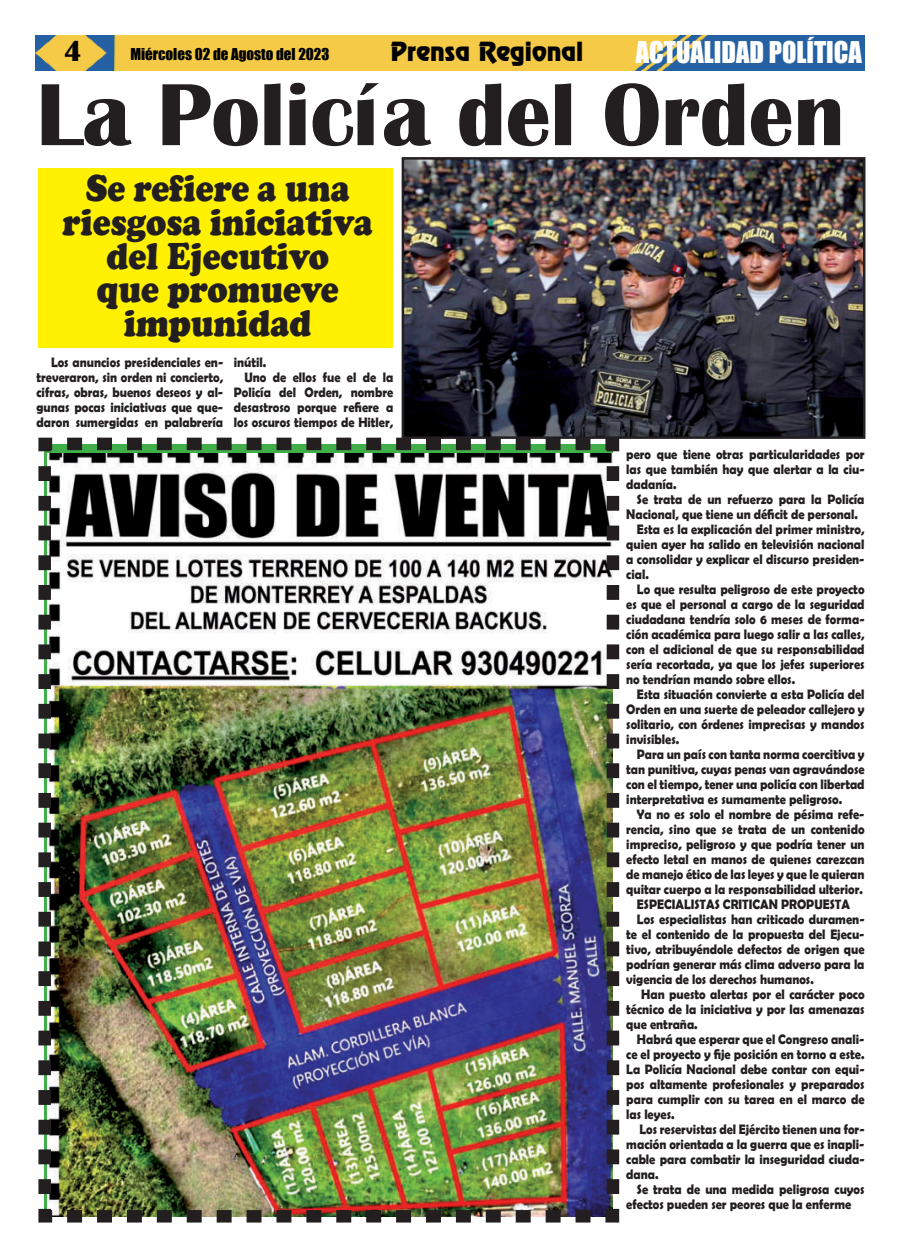
<style>
.page{position:relative;width:900px;height:1258px;background:#fff}
.page>*{position:absolute;margin:0;border:0;box-sizing:border-box;transform-origin:0 0}
.t1{font:700 91.25px "Britannic";color:#231f20}
.t2{font:900 38.75px/33.8px "Cooper";color:#231f20;text-align:center;scale:.87 1}
.t3{font:700 30px "Britannic";color:#000}
.t4{font:27.5px "Impact";color:#fff;scale:.96 1}
.t5{font:23.75px "Renfrew Normal";color:#000}
.t6{font:15px "Impact";color:#000}
.t7{font:700 13.75px/15px "Berlin Sans FB Demi";color:#231f20;text-align:justify;scale:.9 1}
</style>
<div class="page">
<img style="left:35px;top:35px;width:830px;height:36px">
<img style="left:38px;top:431px;width:582px;height:792px">
<div style="left:38px;top:168px;width:355px;height:179px;background:#fff101"></div>
<img style="left:406px;top:161px;width:455px;height:274px">
<div style="left:402px;top:157px;width:463px;height:282px;border:3px solid #231f20"></div>
<h3 class="t3" style="left:64px;top:41px;width:20px">4</h3>
<p class="t6" style="left:130px;top:47px;width:201px">Miércoles 02 de Agosto del 2023</p>
<h3 class="t5" style="left:390px;top:41px;width:194px">Prensa Regional</h3>
<h3 class="t4" style="left:636px;top:39px;width:237px">ACTUALIDAD POLÍTICA</h3>
<h1 class="t1" style="left:36px;top:83px;width:810px">La Policía del Orden</h1>
<h2 class="t2" style="left:62px;top:174px;width:359px">Se refiere a una riesgosa iniciativa del Ejecutivo<br>que promueve impunidad</h2>
<p class="t7" style="left:36px;top:355px;width:209px;text-indent:15px">Los anuncios presidenciales en&shy;treveraron, sin orden ni concierto, cifras, obras, buenos deseos y al&shy;gunas pocas iniciativas que que&shy;daron sumergidas en palabrería</p>
<p class="t7" style="left:626px;top:447px;width:266px">pero que tiene otras particularidades por las que también hay que alertar a la ciu&shy;dadanía.</p>
<p class="t7" style="left:637px;top:492px;width:255px">Se trata de un refuerzo para la Policía</p>
<p class="t7" style="left:626px;top:506px;width:259px">Nacional, que tiene un déficit de personal.</p>
<p class="t7" style="left:637px;top:522px;width:254px">Esta es la explicación del primer ministro,</p>
<p class="t7" style="left:626px;top:537px;width:266px">quien ayer ha salido en televisión nacional</p>
<p class="t7" style="left:626px;top:552px;width:266px">a consolidar y explicar el discurso presiden-</p>
<p class="t7" style="left:626px;top:567px;width:27px">cial.</p>
<p class="t7" style="left:637px;top:582px;width:254px">Lo que resulta peligroso de este proyecto</p>
<p class="t7" style="left:626px;top:597px;width:266px">es que el personal a cargo de la seguridad</p>
<p class="t7" style="left:626px;top:612px;width:266px">ciudadana tendría solo 6 meses de forma-</p>
<p class="t7" style="left:626px;top:627px;width:266px">ción académica para luego salir a las calles,</p>
<p class="t7" style="left:626px;top:642px;width:266px">con el adicional de que su responsabilidad</p>
<p class="t7" style="left:626px;top:657px;width:266px">sería recortada, ya que los jefes superiores</p>
<p class="t7" style="left:626px;top:672px;width:189px">no tendrían mando sobre ellos.</p>
<p class="t7" style="left:637px;top:687px;width:255px">Esta situación convierte a esta Policía del</p>
<p class="t7" style="left:626px;top:702px;width:266px">Orden en una suerte de peleador callejero y</p>
<p class="t7" style="left:626px;top:717px;width:266px">solitario, con órdenes imprecisas y mandos</p>
<p class="t7" style="left:626px;top:732px;width:60px">invisibles.</p>
<p class="t7" style="left:637px;top:747px;width:254px">Para un país con tanta norma coercitiva y</p>
<p class="t7" style="left:626px;top:762px;width:266px">tan punitiva, cuyas penas van agravándose</p>
<p class="t7" style="left:626px;top:777px;width:266px">con el tiempo, tener una policía con libertad</p>
<p class="t7" style="left:626px;top:792px;width:241px">interpretativa es sumamente peligroso.</p>
<p class="t7" style="left:637px;top:807px;width:254px">Ya no es solo el nombre de pésima refe-</p>
<p class="t7" style="left:626px;top:822px;width:266px">rencia, sino que se trata de un contenido</p>
<p class="t7" style="left:626px;top:837px;width:266px">impreciso, peligroso y que podría tener un</p>
<p class="t7" style="left:626px;top:852px;width:266px">efecto letal en manos de quienes carezcan</p>
<p class="t7" style="left:626px;top:867px;width:266px">de manejo ético de las leyes y que le quieran</p>
<p class="t7" style="left:626px;top:882px;width:265px">quitar cuerpo a la responsabilidad ulterior.</p>
<p class="t7" style="left:637px;top:897px;width:238px">ESPECIALISTAS CRITICAN PROPUESTA</p>
<p class="t7" style="left:637px;top:912px;width:254px">Los especialistas han criticado duramen-</p>
<p class="t7" style="left:626px;top:927px;width:266px">te el contenido de la propuesta del Ejecu-</p>
<p class="t7" style="left:626px;top:942px;width:266px">tivo, atribuyéndole defectos de origen que</p>
<p class="t7" style="left:626px;top:957px;width:266px">podrían generar más clima adverso para la</p>
<p class="t7" style="left:626px;top:972px;width:210px">vigencia de los derechos humanos.</p>
<p class="t7" style="left:641px;top:987px;width:250px">Han puesto alertas por el carácter poco</p>
<p class="t7" style="left:626px;top:1002px;width:266px">técnico de la iniciativa y por las amenazas</p>
<p class="t7" style="left:626px;top:1017px;width:81px">que entraña.</p>
<p class="t7" style="left:637px;top:1032px;width:254px">Habrá que esperar que el Congreso anali-</p>
<p class="t7" style="left:626px;top:1046px;width:266px">ce el proyecto y fije posición en torno a este.</p>
<p class="t7" style="left:626px;top:1062px;width:266px">La Policía Nacional debe contar con equi-</p>
<p class="t7" style="left:626px;top:1077px;width:266px">pos altamente profesionales y preparados</p>
<p class="t7" style="left:626px;top:1092px;width:266px">para cumplir con su tarea en el marco de</p>
<p class="t7" style="left:626px;top:1107px;width:55px">las leyes.</p>
<p class="t7" style="left:639px;top:1122px;width:252px">Los reservistas del Ejército tienen una for-</p>
<p class="t7" style="left:626px;top:1137px;width:266px">mación orientada a la guerra que es inapli-</p>
<p class="t7" style="left:626px;top:1152px;width:266px">cable para combatir la inseguridad ciuda-</p>
<p class="t7" style="left:626px;top:1167px;width:37px">dana.</p>
<p class="t7" style="left:637px;top:1182px;width:254px">Se trata de una medida peligrosa cuyos</p>
<p class="t7" style="left:626px;top:1197px;width:252px">efectos pueden ser peores que la enferme</p>
<p class="t7" style="left:234px;top:356px;width:38px">inútil.</p>
<p class="t7" style="left:244px;top:371px;width:167px">Uno de ellos fue el de la</p>
<p class="t7" style="left:234px;top:386px;width:179px">Policía del Orden, nombre</p>
<p class="t7" style="left:234px;top:400px;width:179px">desastroso porque refiere a</p>
<p class="t7" style="left:234px;top:416px;width:179px">los oscuros tiempos de Hitler,</p>
</div>
